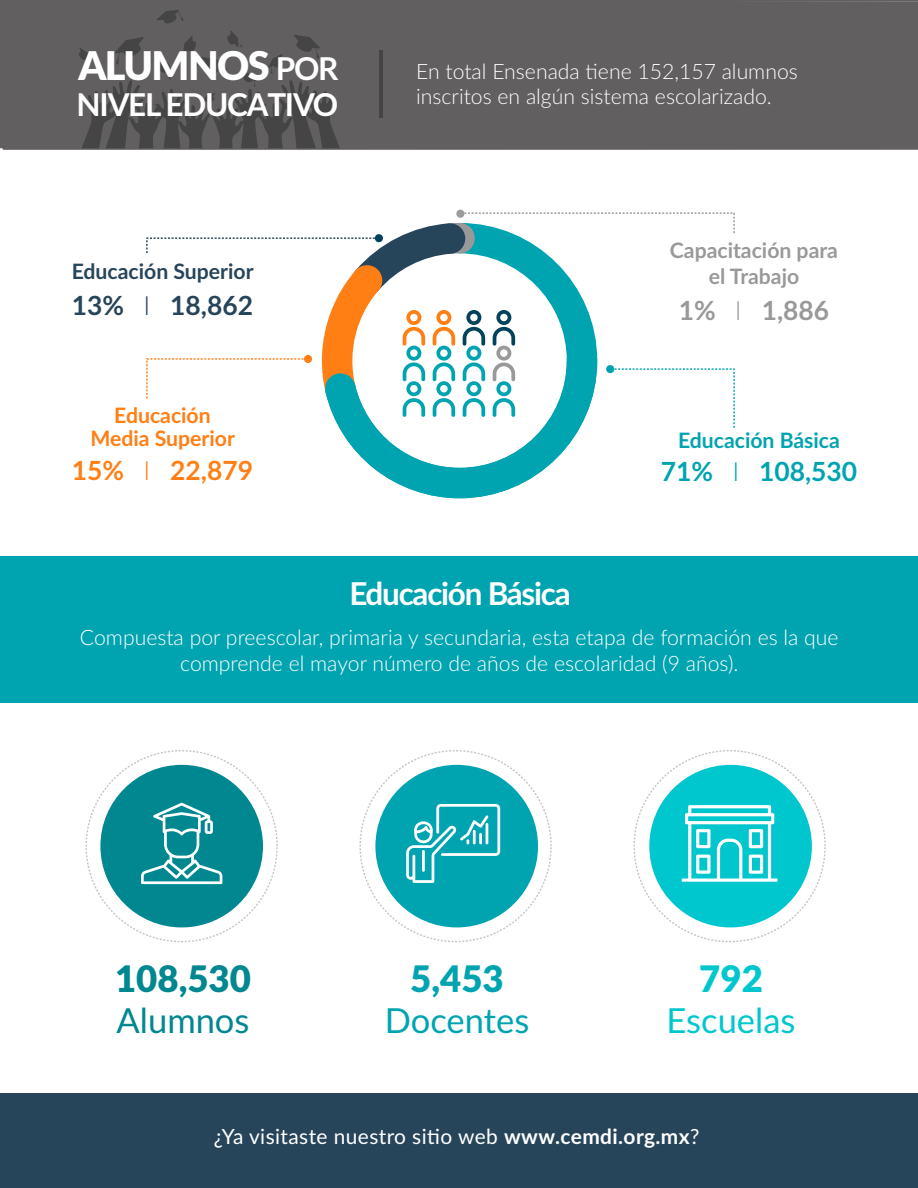
<style>
.page{position:relative;width:918px;height:1188px;background:#fff}
.page>*{position:absolute;margin:0;border:0;box-sizing:border-box;transform-origin:0 0}
.t1{font:900 39.6px "Lato";letter-spacing:-.04em;color:#fff}
.t2{font:900 36.6px "Lato";color:#008790}
.t3{font:900 36.6px "Lato";color:#00a4b1}
.t4{font:900 36.6px "Lato";color:#00c7ce}
.t5{font:34.5px "Lato";color:#00a4b1}
.t6{font:34.5px "Lato";color:#00c7ce}
.t7{font:34.5px "Lato";color:#008790}
.t8{font:700 31.5px "Lato";letter-spacing:-.04em;color:#fff}
.t9{font:700 26.4px "Lato";color:#00a4b1}
.t10{font:700 26.4px "Lato";color:#27455a}
.t11{font:700 26.4px "Lato";color:#ff7f15}
.t12{font:700 26.4px "Lato";color:#999}
.t13{font:300 21.15px/25.7px "Lato";color:#fff;text-align:center}
.t14{font:700 21.15px/25.7px "Lato";color:#999;text-align:center}
.t15{font:700 21.15px/23.7px "Lato";color:#ff7f15;text-align:center}
.t16{font:700 21.15px "Lato";color:#27455a}
.t17{font:700 21.15px "Lato";color:#00a4b1}
.t18{font:20.85px "Lato";letter-spacing:.02em;color:#fff}
.s1{font-weight:700;font-size:31.5px}
.s2{font-weight:300}
.s3{font-weight:700}
</style>
<div class="page">
<div style="left:0;top:556px;width:918px;height:147px;background:#00a4b1"></div>
<svg style="left:633px;top:750px;width:193px;height:192px"></svg>
<svg style="left:359px;top:750px;width:193px;height:192px"></svg>
<svg style="left:85px;top:750px;width:193px;height:192px"></svg>
<div style="left:0;top:1093px;width:918px;height:95px;background:#27455a"></div>
<div style="left:2px;top:0;width:916px;height:150px;background:#625f60"></div>
<svg style="left:157px;top:10px;width:27px;height:14px"></svg>
<svg style="left:78px;top:31px;width:262px;height:117px;background:#585656"></svg>
<hr style="left:380px;top:51px;width:3px;height:67px;background:#454545">
<div style="left:456px;top:210px;width:9px;height:8px;background:#9c9c9c;border-radius:50%"></div>
<svg style="left:146px;top:212px;width:589px;height:286px"></svg>
<h1 class="t1" style="left:78px;top:35px;width:262px">ALUMNOS <span class="s1">POR</span></h1>
<h3 class="t8" style="left:77px;top:82px;width:263px">NIVEL EDUCATIVO</h3>
<p class="t13" style="left:416px;top:57px;width:383px;text-align:left">En total Ensenada tiene 152,157 alumnos inscritos en algún sistema escolarizado.</p>
<p class="t16" style="left:72px;top:256px;width:183px">Educación Superior</p>
<p class="t10" style="left:72px;top:286px;width:183px">13% <span class="s2">I</span> 18,862</p>
<p class="t15" style="left:90px;top:402px;width:146px">Educación<br>Media Superior</p>
<p class="t11" style="left:72px;top:451px;width:183px">15% <span class="s2">I</span> 22,879</p>
<h3 class="t8" style="left:349px;top:570px;width:223px">Educación Básica</h3>
<p class="t14" style="left:670px;top:237px;width:170px">Capacitación para el Trabajo</p>
<p class="t12" style="left:679px;top:291px;width:152px">1% <span class="s2">I</span> 1,886</p>
<p class="t17" style="left:678px;top:424px;width:163px">Educación Básica</p>
<p class="t9" style="left:661px;top:452px;width:198px">71% <span class="s2">I</span> 108,530</p>
<p class="t13" style="left:80px;top:624px;width:760px">Compuesta por preescolar, primaria y secundaria, esta etapa de formación es la que comprende el mayor número de años de escolaridad (9 años).</p>
<h2 class="t2" style="left:115px;top:951px;width:137px">108,530</h2>
<h3 class="t7" style="left:117px;top:996px;width:134px">Alumnos</h3>
<h2 class="t3" style="left:410px;top:951px;width:95px">5,453</h2>
<h3 class="t5" style="left:385px;top:996px;width:146px">Docentes</h3>
<h2 class="t4" style="left:699px;top:951px;width:65px">792</h2>
<h3 class="t6" style="left:667px;top:996px;width:130px">Escuelas</h3>
<p class="t18" style="left:214px;top:1122px;width:487px">¿Ya visitaste nuestro sitio web <span class="s3">www.cemdi.org.mx</span>?</p>
</div>
